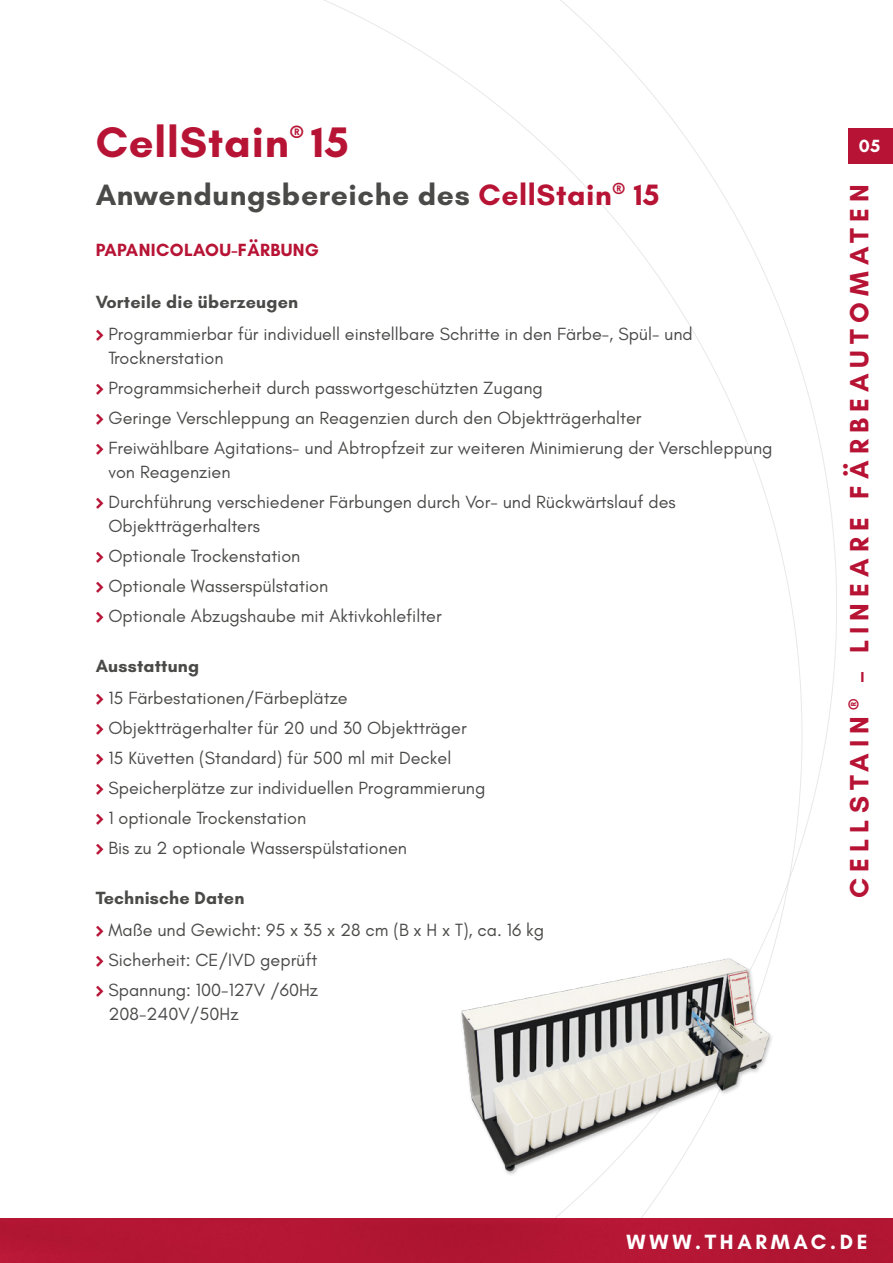
<style>
.page{position:relative;width:893px;height:1263px;background:#fff}
.page>*{position:absolute;margin:0;border:0;box-sizing:border-box;transform-origin:0 0}
.t1{font:700 43.5px "Glacial Indifference";letter-spacing:.02em;color:#b71435}
.t2{font:700 30px "Glacial Indifference";letter-spacing:.02em;color:#4a4a49}
.t3{font:700 27px "Glacial Indifference";letter-spacing:.225em;color:#b71435}
.t4{font:700 21px "Glacial Indifference";letter-spacing:.175em;color:#fff}
.t5{font:700 19.2px "Glacial Indifference";color:#b71435}
.t6{font:18px/30px "Glacial Indifference";color:#4a4a49}
.t7{font:700 18px "Glacial Indifference";letter-spacing:.01em;color:#4a4a49}
.t8{font:700 18px "Glacial Indifference";letter-spacing:.02em;color:#b71435}
.t9{font:700 18px "Glacial Indifference";color:#fff}
.s1{color:#b71435}
</style>
<div class="page">
<div style="left:848px;top:128px;width:45px;height:36px;background:#b71435"></div>
<div style="left:0;top:1218px;width:893px;height:45px;background:#b31633"></div>
<img style="left:461px;top:927px;width:319px;height:251px">
<h1 class="t1" style="left:96px;top:115px;width:195px">CellStain</h1>
<p class="t5" style="left:290px;top:120px;width:15px">®</p>
<h1 class="t1" style="left:311px;top:115px;width:39px">15</h1>
<h2 class="t2" style="left:96px;top:176px;width:565px">Anwendungsbereiche des <span class="s1">CellStain</span><sup>®</sup> <span class="s1">15</span></h2>
<p class="t8" style="left:96px;top:239px;width:225px">PAPANICOLAOU-FÄRBUNG</p>
<p class="t7" style="left:96px;top:291px;width:204px">Vorteile die überzeugen</p>
<p class="t6" style="left:108px;top:323px;width:586px;line-height:24px">Programmierbar für individuell einstellbare Schritte in den Färbe-, Spül- und<br>Trocknerstation</p>
<p class="t6" style="left:108px;top:374px;width:666px">Programmsicherheit durch passwortgeschützten Zugang<br>Geringe Verschleppung an Reagenzien durch den Objektträgerhalter<br>Freiwählbare Agitations- und Abtropfzeit zur weiteren Minimierung der Verschleppung</p>
<p class="t6" style="left:108px;top:458px;width:569px">von Reagenzien<br>Durchführung verschiedener Färbungen durch Vor- und Rückwärtslauf des</p>
<p class="t6" style="left:108px;top:511px;width:335px">Objektträgerhalters<br>Optionale Trockenstation<br>Optionale Wasserspülstation<br>Optionale Abzugshaube mit Aktivkohlefilter</p>
<p class="t7" style="left:96px;top:655px;width:105px">Ausstattung</p>
<p class="t6" style="left:108px;top:684px;width:378px">15 Färbestationen/Färbeplätze Objektträgerhalter für 20 und 30 Objektträger 15 Küvetten (Standard) für 500 ml mit Deckel Speicherplätze zur individuellen Programmierung 1 optionale Trockenstation<br>Bis zu 2 optionale Wasserspülstationen</p>
<p class="t7" style="left:96px;top:887px;width:150px">Technische Daten</p>
<p class="t6" style="left:108px;top:916px;width:437px">Maße und Gewicht: 95 x 35 x 28 cm (B x H x T), ca. 16 kg<br>Sicherheit: CE/IVD geprüft<br>Spannung: 100-127V /60Hz</p>
<p class="t6" style="left:108px;top:999px;width:132px">208-240V/50Hz</p>
<p class="t9" style="left:859px;top:134px;width:23px">05</p>
<h3 class="t3" style="left:843px;top:898px;width:715px;rotate:-90deg">CELLSTAIN <sup>®</sup> – LINEARE FÄRBEAUTOMATEN</h3>
<p class="t4" style="left:627px;top:1229px;width:242px">WWW.THARMAC.DE</p>
</div>
